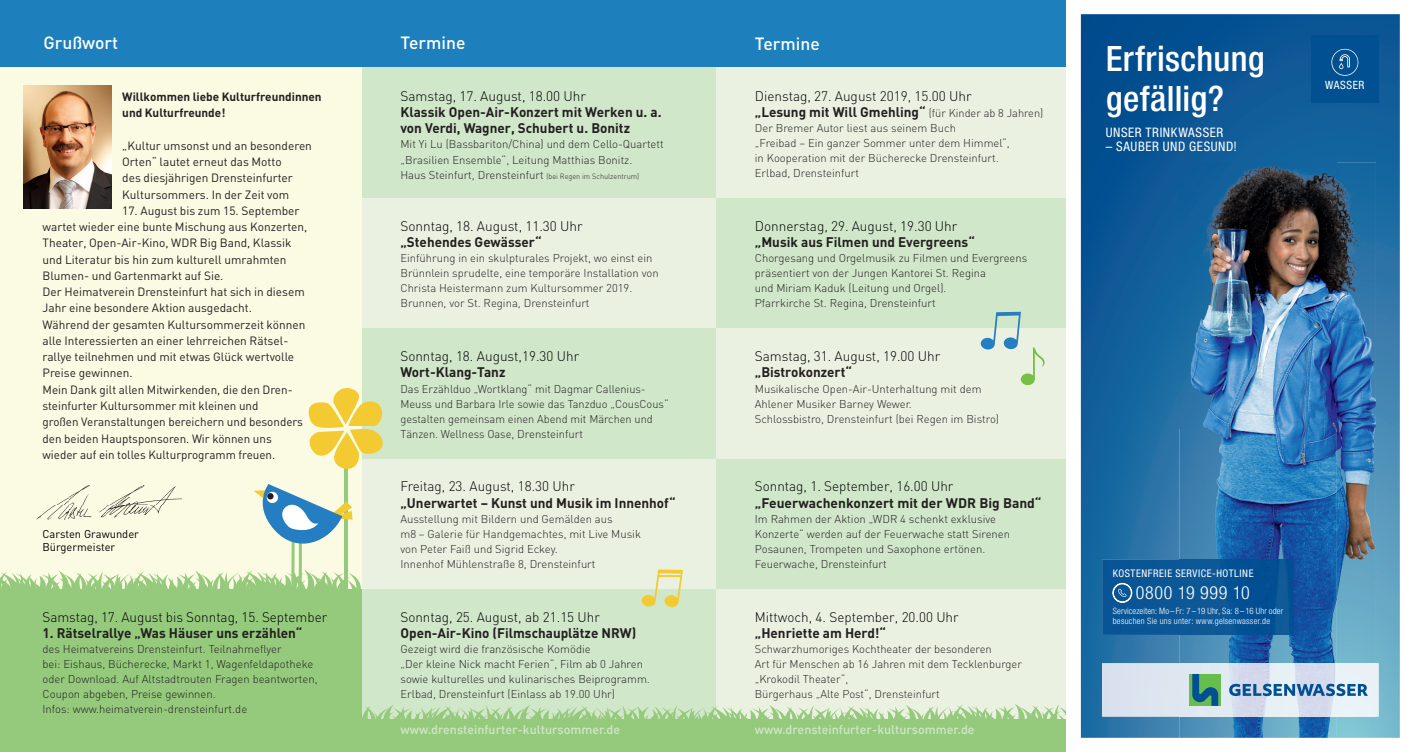
<style>
.page{position:relative;width:1414px;height:752px;background:#fff}
.page>*{position:absolute;margin:0;border:0;box-sizing:border-box;transform-origin:0 0}
.t1{font:500 condensed 35px/39.4px "Helvetica Neue LT Pro";letter-spacing:.01em;color:#fff}
.t2{font:300 condensed 18px "Helvetica Neue LT Pro";letter-spacing:.035em;color:#fff}
.t3{font:500 17.5px "DIN";color:#fff}
.t4{font:300 13.75px/16.2px "DIN";color:#000001}
.t5{font:700 13.75px/16.2px "DIN";color:#231f20}
.t6{font:condensed 13.12px "Helvetica Neue LT Std";letter-spacing:.045em;color:#fff}
.t7{font:500 12.5px "DIN";color:#d0e7c9}
.t8{font:11.88px/16.2px "DIN";color:#231f20}
.t9{font:700 11.88px/16.2px "DIN";color:#231f20}
.t10{font:condensed 11.38px "Helvetica Neue LT Std";letter-spacing:.05em;color:#fff}
.t11{font:300 11.25px/15px "DIN";color:#231f20}
.t12{font:11.25px/12.5px "DIN";color:#000001}
.t13{font:condensed 10.5px "Helvetica Neue LT Pro";letter-spacing:.055em;color:#fff}
.t14{font:300 condensed 8.75px/10.5px "Helvetica Neue LT Pro";letter-spacing:.03em;color:#fff}
.s1{font-size:7.5px}
.s2{font-weight:700;color:#231f20}
.s3{font-size:11.25px;color:#231f20}
</style>
<div class="page">
<div style="left:362px;top:66px;width:354px;height:132px;background:#d0e7c9"></div>
<div style="left:362px;top:198px;width:354px;height:130px;background:#eaf1e1"></div>
<div style="left:361px;top:328px;width:355px;height:130px;background:#d0e7c9"></div>
<div style="left:361px;top:458px;width:355px;height:132px;background:#eaf1e1"></div>
<div style="left:361px;top:588px;width:355px;height:130px;background:#d0e7c9"></div>
<div style="left:716px;top:66px;width:351px;height:132px;background:#eaf1e1"></div>
<div style="left:716px;top:198px;width:350px;height:130px;background:#d0e7c9"></div>
<div style="left:716px;top:328px;width:350px;height:130px;background:#eaf1e1"></div>
<div style="left:716px;top:458px;width:350px;height:132px;background:#d0e7c9"></div>
<div style="left:716px;top:588px;width:350px;height:130px;background:#eaf1e1"></div>
<div style="left:0;top:588px;width:361px;height:163px;background:#95ca7d"></div>
<div style="left:0;top:64px;width:361px;height:524px;background:#fbfbe3"></div>
<div style="left:0;top:0;width:1067px;height:66px;background:#1d7fbc"></div>
<img style="left:24px;top:85px;width:88px;height:123px">
<hr style="left:345px;top:468px;width:3px;height:120px;background:#95ca7d">
<svg style="left:308px;top:384px;width:77px;height:87px"></svg>
<svg style="left:361px;top:703px;width:705px;height:15px"></svg>
<div style="left:361px;top:718px;width:706px;height:33px;background:#95ca7d"></div>
<svg style="left:980px;top:311px;width:65px;height:74px"></svg>
<svg style="left:641px;top:569px;width:42px;height:38px"></svg>
<svg style="left:0;top:484px;width:362px;height:125px"></svg>
<svg style="left:1081px;top:14px;width:319px;height:723px;background:#18649d"></svg>
<img style="left:1179px;top:162px;width:157px;height:398px">
<img style="left:1336px;top:162px;width:40px;height:575px">
<img style="left:1258px;top:560px;width:79px;height:177px">
<img style="left:1179px;top:634px;width:79px;height:103px">
<div style="left:1311px;top:35px;width:67px;height:68px;background:#015091"></div>
<svg style="left:1331px;top:49px;width:27px;height:27px"></svg>
<svg style="left:1102px;top:663px;width:276px;height:53px;background:#c4d5e0"></svg>
<img style="left:1179px;top:559px;width:115px;height:75px">
<div style="left:1102px;top:559px;width:77px;height:75px;background:#0b5595"></div>
<h3 class="t3" style="left:43px;top:31px;width:76px">Grußwort</h3>
<p class="t9" style="left:122px;top:88px;width:201px">Willkommen liebe Kulturfreundinnen und Kulturfreunde!</p>
<p class="t8" style="left:122px;top:137px;width:191px">„Kultur umsonst und an besonderen<br>Orten“ lautet erneut das Motto<br>des diesjährigen Drensteinfurter<br>Kultursommers. In der Zeit vom</p>
<p class="t8" style="left:43px;top:202px;width:266px;text-indent:80px">17. August bis zum 15. September wartet wieder eine bunte Mischung aus Konzerten, Theater, Open-Air-Kino, WDR Big Band, Klassik und Literatur bis hin zum kulturell umrahmten Blumen- und Gartenmarkt auf Sie.<br>Der Heimatverein Drensteinfurt hat sich in diesem Jahr eine besondere Aktion ausgedacht.<br>Während der gesamten Kultursommerzeit können alle Interessierten an einer lehrreichen Rätsel&shy;rallye teilnehmen und mit etwas Glück wertvolle Preise gewinnen.<br>Mein Dank gilt allen Mitwirkenden, die den Dren&shy;steinfurter Kultursommer mit kleinen und<br>großen Veranstaltungen bereichern und besonders den beiden Hauptsponsoren. Wir können uns wieder auf ein tolles Kulturprogramm freuen.</p>
<p class="t12" style="left:43px;top:527px;width:98px">Carsten Grawunder<br>Bürgermeister</p>
<p class="t4" style="left:43px;top:608px;width:286px">Samstag, 17. August bis Sonntag, 15. September</p>
<p class="t5" style="left:43px;top:623px;width:261px">1. Rätselrallye „Was Häuser uns erzählen“</p>
<p class="t11" style="left:43px;top:640px;width:277px">des Heimatvereins Drensteinfurt. Teilnahmeflyer<br>bei: Eishaus, Bücherecke, Markt 1, Wagenfeldapotheke oder Download. Auf Altstadtrouten Fragen beantworten, Coupon abgeben, Preise gewinnen.<br>Infos: www.heimatverein-drensteinfurt.de</p>
<h3 class="t3" style="left:400px;top:32px;width:67px">Termine</h3>
<p class="t4" style="left:400px;top:88px;width:187px">Samstag, 17. August, 18.00 Uhr</p>
<p class="t5" style="left:400px;top:103px;width:263px">Klassik Open-Air-Konzert mit Werken u. a. von Verdi, Wagner, Schubert u. Bonitz</p>
<p class="t11" style="left:400px;top:137px;width:265px">Mit Yi Lu (Bassbariton/China) und dem Cello-Quartett „Brasilien Ensemble“, Leitung Matthias Bonitz.<br>Haus Steinfurt, Drensteinfurt <span class="s1">(bei Regen im Schulzentrum)</span></p>
<p class="t4" style="left:400px;top:218px;width:184px">Sonntag, 18. August, 11.30 Uhr</p>
<p class="t5" style="left:400px;top:233px;width:143px">„Stehendes Gewässer“</p>
<p class="t11" style="left:400px;top:250px;width:260px">Einführung in ein skulpturales Projekt, wo einst ein Brünnlein sprudelte, eine temporäre Installation von Christa Heistermann zum Kultursommer 2019.<br>Brunnen, vor St. Regina, Drensteinfurt</p>
<p class="t4" style="left:400px;top:348px;width:180px">Sonntag, 18. August,19.30 Uhr</p>
<p class="t5" style="left:400px;top:363px;width:106px">Wort-Klang-Tanz</p>
<p class="t11" style="left:400px;top:380px;width:270px">Das Erzählduo „Wortklang“ mit Dagmar Callenius-Meuss und Barbara Irle sowie das Tanzduo „CousCous“ gestalten gemeinsam einen Abend mit Märchen und Tänzen. Wellness Oase, Drensteinfurt</p>
<p class="t4" style="left:400px;top:478px;width:176px">Freitag, 23. August, 18.30 Uhr</p>
<p class="t5" style="left:400px;top:493px;width:277px">„Unerwartet – Kunst und Musik im Innenhof“</p>
<p class="t11" style="left:400px;top:510px;width:242px">Ausstellung mit Bildern und Gemälden aus<br>m8 – Galerie für Handgemachtes, mit Live Musik von Peter Faiß und Sigrid Eckey.<br>Innenhof Mühlenstraße 8, Drensteinfurt</p>
<p class="t4" style="left:400px;top:608px;width:201px">Sonntag, 25. August, ab 21.15 Uhr</p>
<p class="t5" style="left:400px;top:623px;width:237px">Open-Air-Kino (Filmschauplätze NRW)</p>
<p class="t11" style="left:400px;top:640px;width:251px">Gezeigt wird die französische Komödie<br>„Der kleine Nick macht Ferien“, Film ab 0 Jahren sowie kulturelles und kulinarisches Beiprogramm.<br>Erlbad, Drensteinfurt (Einlass ab 19.00 Uhr)</p>
<h3 class="t3" style="left:755px;top:33px;width:67px">Termine</h3>
<p class="t4" style="left:755px;top:88px;width:290px">Dienstag, 27. August 2019, 15.00 Uhr<br><span class="s2">„Lesung mit Will Gmehling“</span> <span class="s3">(für Kinder ab 8 Jahren)</span></p>
<p class="t11" style="left:755px;top:120px;width:256px">Der Bremer Autor liest aus seinem Buch<br>„Freibad – Ein ganzer Sommer unter dem Himmel“, in Kooperation mit der Bücherecke Drensteinfurt.<br>Erlbad, Drensteinfurt</p>
<p class="t4" style="left:755px;top:218px;width:204px">Donnerstag, 29. August, 19.30 Uhr</p>
<p class="t5" style="left:755px;top:233px;width:221px">„Musik aus Filmen und Evergreens“</p>
<p class="t11" style="left:755px;top:250px;width:274px">Chorgesang und Orgelmusik zu Filmen und Evergreens präsentiert von der Jungen Kantorei St. Regina<br>und Miriam Kaduk (Leitung und Orgel).<br>Pfarrkirche St. Regina, Drensteinfurt</p>
<p class="t4" style="left:755px;top:348px;width:187px">Samstag, 31. August, 19.00 Uhr</p>
<p class="t5" style="left:755px;top:363px;width:99px">„Bistrokonzert“</p>
<p class="t11" style="left:755px;top:380px;width:246px">Musikalische Open-Air-Unterhaltung mit dem<br>Ahlener Musiker Barney Wewer.<br>Schlossbistro, Drensteinfurt (bei Regen im Bistro)</p>
<p class="t4" style="left:755px;top:478px;width:200px">Sonntag, 1. September, 16.00 Uhr</p>
<p class="t5" style="left:755px;top:493px;width:288px">„Feuerwachenkonzert mit der WDR Big Band“</p>
<p class="t11" style="left:755px;top:510px;width:257px">Im Rahmen der Aktion „WDR 4 schenkt exklusive Konzerte“ werden auf der Feuerwache statt Sirenen Posaunen, Trompeten und Saxophone ertönen.<br>Feuerwache, Drensteinfurt</p>
<p class="t4" style="left:755px;top:608px;width:205px">Mittwoch, 4. September, 20.00 Uhr</p>
<p class="t5" style="left:755px;top:623px;width:133px">„Henriette am Herd!“</p>
<p class="t11" style="left:755px;top:640px;width:269px">Schwarzhumoriges Kochtheater der besonderen<br>Art für Menschen ab 16 Jahren mit dem Tecklenburger „Krokodil Theater“,<br>Bürgerhaus „Alte Post“, Drensteinfurt</p>
<p class="t7" style="left:400px;top:721px;width:221px">www.drensteinfurter-kultursommer.de</p>
<p class="t7" style="left:755px;top:721px;width:221px">www.drensteinfurter-kultursommer.de</p>
<h1 class="t1" style="left:1106px;top:39px;width:160px">Erfrischung gefällig?</h1>
<p class="t6" style="left:1106px;top:125px;width:119px">UNSER TRINKWASSER</p>
<p class="t6" style="left:1106px;top:138px;width:133px">– SAUBER UND GESUND!</p>
<p class="t10" style="left:1325px;top:79px;width:41px">WASSER</p>
<p class="t13" style="left:1113px;top:567px;width:142px">KOSTENFREIE SERVICE-HOTLINE</p>
<h2 class="t2" style="left:1136px;top:582px;width:115px">0800 19 999 10</h2>
<p class="t14" style="left:1113px;top:605px;width:172px">Servicezeiten: Mo – Fr: 7 – 19 Uhr, Sa: 8 – 16 Uhr oder besuchen Sie uns unter: www.gelsenwasser.de</p>
</div>
